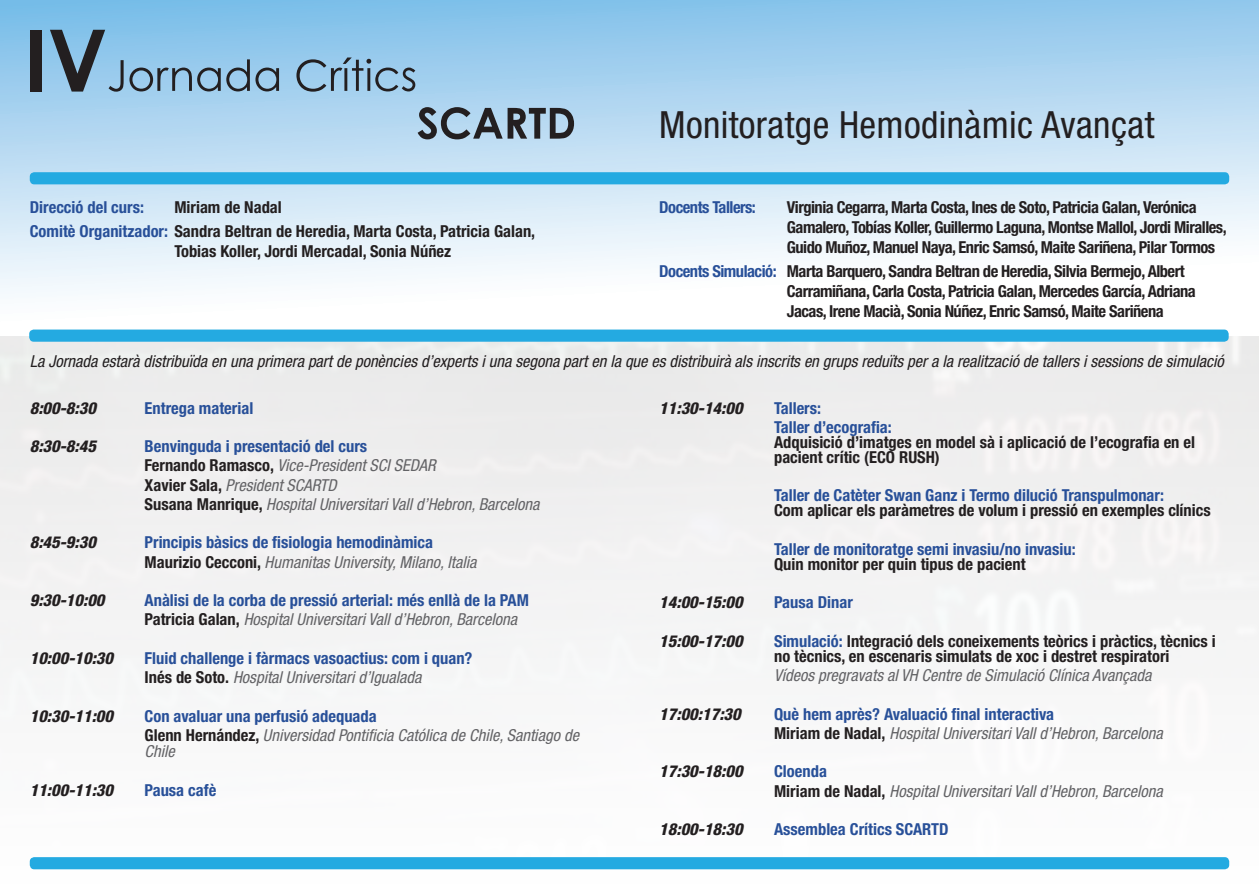
<style>
.page{position:relative;width:1259px;height:893px;background:#fff}
.page>*{position:absolute;margin:0;border:0;box-sizing:border-box;transform-origin:0 0}
.t1{font:condensed 37.5px "Helvetica Neue LT Std";letter-spacing:.01em;color:#231f20}
.t2{font:italic condensed 16.5px/16.5px "Helvetica Neue LT Std";color:#636366}
.t3{font:700 condensed 16.5px/15px "Helvetica Neue LT Std";color:#231f20}
.t4{font:700 condensed 16.5px/15px "Helvetica Neue LT Std";color:#285099}
.t5{font:700 condensed 16.5px/19.8px "Helvetica Neue LT Std";letter-spacing:-.03em;color:#231f20}
.t6{font:italic condensed 16.5px "Helvetica Neue LT Std";color:#231f20}
.t7{font:italic 800 condensed 16.5px "Helvetica Neue LT Std";color:#231f20}
.t8{font:700 condensed 16.5px "Helvetica Neue LT Std";letter-spacing:-.03em;color:#285099}
.s1{color:#285099}
.s2{font-weight:700;font-style:normal;color:#231f20}
.s3{color:#231f20}
</style>
<div class="page">
<img style="left:0;top:336px;width:1259px;height:534px">
<svg style="left:0;top:0;width:1259px;height:336px"></svg>
<svg style="left:296px;top:57px;width:119px;height:35px;background:#83a7c1"></svg>
<svg style="left:417px;top:107px;width:157px;height:32px;background:#758694"></svg>
<div style="left:30px;top:30px;width:11px;height:62px;background:#231f20"></div>
<svg style="left:50px;top:30px;width:229px;height:62px;background:#7ea9c6"></svg>
<div style="left:29px;top:330px;width:1199px;height:12px;background:#24aae1;border-radius:4px"></div>
<div style="left:30px;top:172px;width:1199px;height:12px;background:#24aae1;border-radius:4px"></div>
<div style="left:30px;top:857px;width:1199px;height:12px;background:#24aae1;border-radius:4px"></div>
<p class="t1" style="left:659px;top:103px;width:497px">Monitoratge Hemodinàmic Avançat</p>
<p class="t4" style="left:30px;top:200px;width:116px">Direcció del curs:</p>
<p class="t3" style="left:174px;top:200px;width:109px">Miriam de Nadal</p>
<p class="t3" style="left:174px;top:221px;width:362px;line-height:19.8px;text-indent:-145px"><span class="s1">Comitè Organitzador:</span> Sandra Beltran de Heredia, Marta Costa, Patricia Galan,<br>Tobias Koller, Jordi Mercadal, Sonia Núñez</p>
<p class="t8" style="left:659px;top:197px;width:98px">Docents Tallers:</p>
<p class="t5" style="left:787px;top:197px;width:441px">Virginia Cegarra, Marta Costa, Ines de Soto, Patricia Galan, Verónica<br>Gamalero, Tobías Koller, Guillermo Laguna, Montse Mallol, Jordi Miralles,<br>Guido Muñoz, Manuel Naya, Enric Samsó, Maite Sariñena, Pilar Tormos</p>
<p class="t5" style="left:787px;top:261px;width:410px;text-indent:-128px"><span class="s1">Docents Simulació:</span> Marta Barquero, Sandra Beltran de Heredia, Silvia Bermejo, Albert<br>Carramiñana, Carla Costa, Patricia Galan, Mercedes García, Adriana<br>Jacas, Irene Macià, Sonia Núñez, Enric Samsó, Maite Sariñena</p>
<p class="t6" style="left:30px;top:351px;width:1195px">La Jornada estarà distribuïda en una primera part de ponències d’experts i una segona part en la que es distribuirà als inscrits en grups reduïts per a la realització de tallers i sessions de simulació</p>
<p class="t7" style="left:30px;top:398px;width:68px">8:00-8:30</p>
<p class="t4" style="left:145px;top:400px;width:110px">Entrega material</p>
<p class="t7" style="left:30px;top:436px;width:68px">8:30-8:45</p>
<p class="t4" style="left:145px;top:439px;width:224px">Benvinguda i presentació del curs</p>
<p class="t2" style="left:145px;top:458px;width:292px"><span class="s2">Fernando Ramasco,</span> Vice-President SCI SEDAR</p>
<p class="t2" style="left:145px;top:477px;width:194px"><span class="s2">Xavier Sala,</span> President SCARTD</p>
<p class="t2" style="left:145px;top:496px;width:396px"><span class="s2">Susana Manrique,</span> Hospital Universitari Vall d’Hebron, Barcelona</p>
<p class="t7" style="left:30px;top:532px;width:68px">8:45-9:30</p>
<p class="t4" style="left:145px;top:535px;width:290px">Principis bàsics de fisiologia hemodinàmica</p>
<p class="t2" style="left:145px;top:554px;width:333px"><span class="s2">Maurizio Cecconi,</span> Humanitas University, Milano, Italia</p>
<p class="t7" style="left:30px;top:590px;width:76px">9:30-10:00</p>
<p class="t4" style="left:145px;top:593px;width:386px">Anàlisi de la corba de pressió arterial: més enllà de la PAM</p>
<p class="t2" style="left:145px;top:612px;width:374px"><span class="s2">Patricia Galan,</span> Hospital Universitari Vall d’Hebron, Barcelona</p>
<p class="t7" style="left:30px;top:648px;width:85px">10:00-10:30</p>
<p class="t4" style="left:145px;top:650px;width:329px">Fluid challenge i fàrmacs vasoactius: com i quan?</p>
<p class="t2" style="left:145px;top:669px;width:278px"><span class="s2">Inés de Soto.</span> Hospital Universitari d’Igualada</p>
<p class="t7" style="left:30px;top:706px;width:85px">10:30-11:00</p>
<p class="t4" style="left:145px;top:708px;width:234px">Con avaluar una perfusió adequada</p>
<p class="t2" style="left:145px;top:727px;width:436px"><span class="s2">Glenn Hernández,</span> Universidad Pontificia Católica de Chile, Santiago de<br>Chile</p>
<p class="t7" style="left:30px;top:780px;width:85px">11:00-11:30</p>
<p class="t4" style="left:145px;top:782px;width:73px">Pausa cafè</p>
<p class="t7" style="left:659px;top:398px;width:85px">11:30-14:00</p>
<p class="t4" style="left:774px;top:400px;width:48px">Tallers:</p>
<p class="t3" style="left:774px;top:419px;width:422px"><span class="s1">Taller d’ecografia:<br></span>Adquisició d’imatges en model sà i aplicació de l’ecografia en el pacient crític (ECO RUSH)</p>
<p class="t3" style="left:774px;top:488px;width:438px"><span class="s1">Taller de Catèter Swan Ganz i Termo dilució Transpulmonar:<br></span>Com aplicar els paràmetres de volum i pressió en exemples clínics</p>
<p class="t4" style="left:774px;top:541px;width:303px">Taller de monitoratge semi invasiu/no invasiu:<br><span class="s3">Quin monitor per quin tipus de pacient</span></p>
<p class="t7" style="left:659px;top:592px;width:85px">14:00-15:00</p>
<p class="t4" style="left:774px;top:595px;width:80px">Pausa Dinar</p>
<p class="t7" style="left:659px;top:631px;width:85px">15:00-17:00</p>
<p class="t3" style="left:774px;top:633px;width:443px"><span class="s1">Simulació:</span> Integració dels coneixements teòrics i pràctics, tècnics i no tècnics, en escenaris simulats de xoc i destret respiratori</p>
<p class="t2" style="left:774px;top:667px;width:379px">Vídeos pregravats al VH Centre de Simulació Clínica Avançada</p>
<p class="t7" style="left:659px;top:704px;width:83px">17:00:17:30</p>
<p class="t4" style="left:774px;top:706px;width:282px">Què hem après? Avaluació final interactiva</p>
<p class="t2" style="left:774px;top:725px;width:390px"><span class="s2">Miriam de Nadal,</span> Hospital Universitari Vall d’Hebron, Barcelona</p>
<p class="t7" style="left:659px;top:761px;width:85px">17:30-18:00</p>
<p class="t4" style="left:774px;top:764px;width:54px">Cloenda</p>
<p class="t2" style="left:774px;top:783px;width:390px"><span class="s2">Miriam de Nadal,</span> Hospital Universitari Vall d’Hebron, Barcelona</p>
<p class="t7" style="left:659px;top:819px;width:85px">18:00-18:30</p>
<p class="t4" style="left:774px;top:822px;width:176px">Assemblea Crítics SCARTD</p>
</div>
